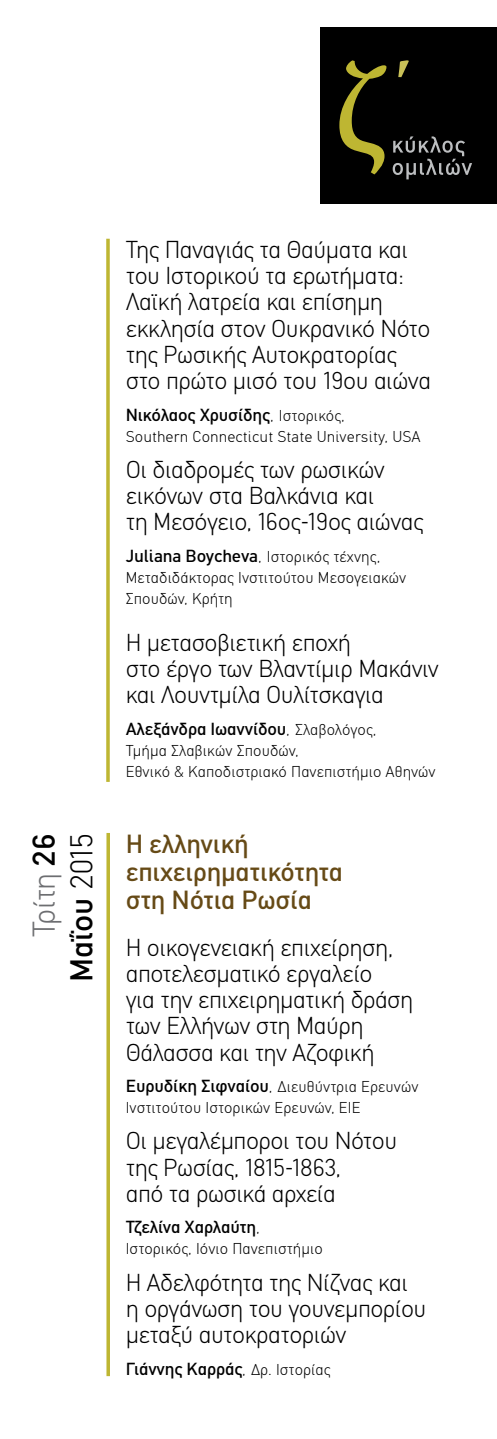
<style>
.page{position:relative;width:497px;height:1439px;background:#fff}
.page>*{position:absolute;margin:0;border:0;box-sizing:border-box;transform-origin:0 0}
.t1{font:500 31.5px/37.8px "CFDIN Std";color:#000;text-align:right}
.t2{font:500 26.25px/28px "CFDIN Std";letter-spacing:-.01em;color:#664a16}
.t3{font:300 24.5px/26.2px "CFDIN Std";letter-spacing:-.02em;color:#000}
.t4{font:500 17.5px "CFDIN Std";letter-spacing:-.01em;color:#000}
.t5{font:300 15.75px/21px "CFDIN Std";letter-spacing:.005em;color:#000}
.s1{font-weight:300;color:#6d6e71}
.s2{font-weight:300}
.s3{font-weight:300;font-size:15.75px}
.s4{font-weight:500;font-size:17.5px}
</style>
<div class="page">
<div style="left:320px;top:28px;width:176px;height:176px;background:#000"></div>
<svg style="left:106px;top:239px;width:4px;height:543px"></svg>
<svg style="left:106px;top:833px;width:4px;height:543px;fill:#beb633"></svg>
<svg style="left:392px;top:136px;width:79px;height:43px"></svg>
<svg style="left:398px;top:60px;width:10px;height:17px"></svg>
<svg style="left:339px;top:60px;width:47px;height:114px"></svg>
<p class="t1" style="left:24px;top:981px;width:150px;rotate:-90deg"><span class="s1">Τρίτη</span> 26<br>Μαΐου <span class="s2">2015</span></p>
<p class="t3" style="left:126px;top:236px;width:306px">Της Παναγιάς τα Θαύματα και του Ιστορικού τα ερωτήματα:<br>Λαϊκή λατρεία και επίσημη εκκλησία στον Ουκρανικό Νότο της Ρωσικής Αυτοκρατορίας στο πρώτο μισό του 19ου αιώνα</p>
<p class="t4" style="left:126px;top:404px;width:220px">Νικόλαος Χρυσίδης<span class="s3">, Ιστορικός,</span></p>
<p class="t5" style="left:126px;top:426px;width:296px">Southern Connecticut State University, USA</p>
<p class="t3" style="left:126px;top:456px;width:299px">Οι διαδρομές των ρωσικών εικόνων στα Βαλκάνια και<br>τη Μεσόγειο, 16ος-19ος αιώνας</p>
<p class="t5" style="left:126px;top:546px;width:282px"><span class="s4">Juliana Boycheva</span>, Ιστορικός τέχνης,<br>Μεταδιδάκτορας Ινστιτούτου Μεσογειακών<br>Σπουδών, Κρήτη</p>
<p class="t3" style="left:126px;top:629px;width:314px">Η μετασοβιετική εποχή<br>στο έργο των Βλαντίμιρ Μακάνιν και Λουντμίλα Ουλίτσκαγια</p>
<p class="t4" style="left:126px;top:719px;width:252px">Αλεξάνδρα Ιωαννίδου<span class="s3">, Σλαβολόγος,</span></p>
<p class="t5" style="left:126px;top:740px;width:311px">Τμήμα Σλαβικών Σπουδών,<br>Εθνικό &amp; Καποδιστριακό Πανεπιστήμιο Αθηνών</p>
<p class="t2" style="left:126px;top:830px;width:218px">H ελληνική επιχειρηματικότητα στη Νότια Ρωσία</p>
<p class="t3" style="left:126px;top:934px;width:289px">Η οικογενειακή επιχείρηση, αποτελεσματικό εργαλείο<br>για την επιχειρηματική δράση των Ελλήνων στη Μαύρη<br>Θάλασσα και την Αζοφική</p>
<p class="t5" style="left:126px;top:1076px;width:294px"><span class="s4">Ευρυδίκη Σιφναίου</span>, Διευθύντρια Ερευνών<br>Ινστιτούτου Ιστορικών Ερευνών, ΕΙΕ</p>
<p class="t3" style="left:126px;top:1127px;width:273px">Οι μεγαλέμποροι του Νότου της Ρωσίας, 1815-1863,<br>από τα ρωσικά αρχεία</p>
<p class="t4" style="left:126px;top:1217px;width:135px">Τζελίνα Χαρλαύτη<span class="s3">,</span></p>
<p class="t5" style="left:126px;top:1238px;width:198px">Ιστορικός, Ιόνιο Πανεπιστήμιο</p>
<p class="t3" style="left:126px;top:1268px;width:302px">Η Αδελφότητα της Νίζνας και η οργάνωση του γουνεμπορίου μεταξύ αυτοκρατοριών</p>
<p class="t4" style="left:126px;top:1358px;width:206px">Γιάννης Καρράς<span class="s3">, Δρ. Ιστορίας</span></p>
</div>
